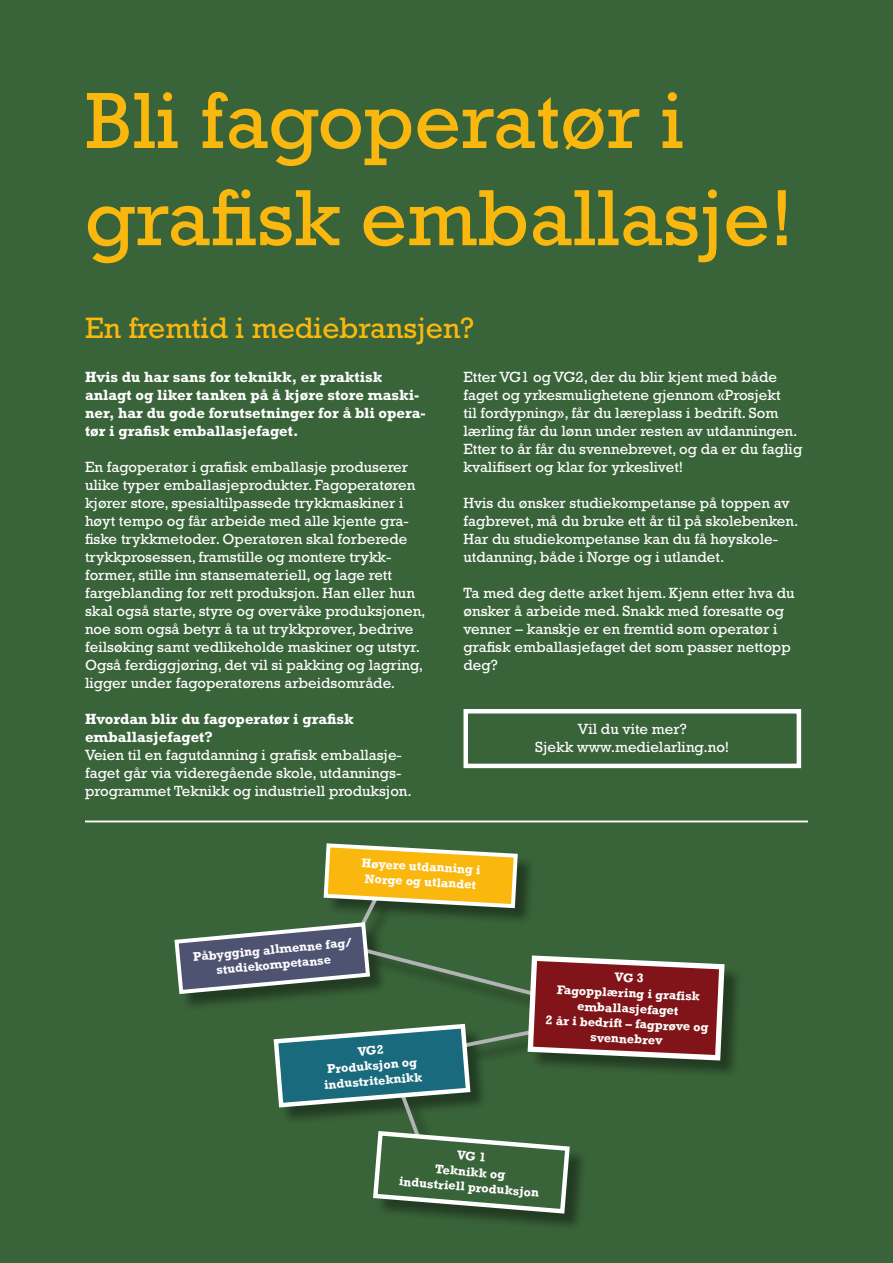
<style>
.page{position:relative;width:893px;height:1263px;background:#396339}
.page>*{position:absolute;margin:0;border:0;box-sizing:border-box;transform-origin:0 0}
.t1{font:81px/97.2px "Rockwell";color:#fab80f}
.t2{font:30px "Rockwell";color:#fab80f}
.t3{font:15px/18px "Rockwell";color:#fff}
.t4{font:700 15px/18px "Rockwell";color:#fff}
.t5{font:700 12.75px/15.3px "Rockwell";color:#fff;text-align:center}
</style>
<div class="page">
<svg style="left:346px;top:861px;width:288px;height:306px"></svg>
<svg style="left:323px;top:843px;width:197px;height:67px"></svg>
<svg style="left:174px;top:920px;width:198px;height:76px"></svg>
<svg style="left:371px;top:1128px;width:201px;height:88px"></svg>
<svg style="left:273px;top:1021px;width:200px;height:89px"></svg>
<svg style="left:525px;top:953px;width:202px;height:110px"></svg>
<hr style="left:85px;top:821px;width:723px;height:1px;background:#fff">
<div style="left:463px;top:709px;width:338px;height:59px;border:4px solid #fff"></div>
<h1 class="t1" style="left:85px;top:71px;width:710px">Bli fagoperatør i grafisk emballasje!</h1>
<h2 class="t2" style="left:85px;top:310px;width:391px">En fremtid i mediebransjen?</h2>
<p class="t4" style="left:85px;top:367px;width:342px">Hvis du har sans for teknikk, er praktisk anlagt og liker tanken på å kjøre store maski&shy;ner, har du gode forutsetninger for å bli opera&shy;tør i grafisk emballasjefaget.</p>
<p class="t3" style="left:85px;top:458px;width:342px">En fagoperatør i grafisk emballasje produserer ulike typer emballasjeprodukter. Fagoperatøren kjører store, spesialtilpassede trykkmaskiner i høyt tempo og får arbeide med alle kjente gra&shy;fiske trykkmetoder. Operatøren skal forberede trykkprosessen, framstille og montere trykk&shy;former, stille inn stansemateriell, og lage rett fargeblanding for rett produksjon. Han eller hun skal også starte, styre og overvåke produksjonen, noe som også betyr å ta ut trykkprøver, bedrive feilsøking samt vedlikeholde maskiner og utstyr.<br>Også ferdiggjøring, det vil si pakking og lagring, ligger under fagoperatørens arbeidsområde.</p>
<p class="t4" style="left:85px;top:709px;width:270px">Hvordan blir du fagoperatør i grafisk emballasjefaget?</p>
<p class="t3" style="left:85px;top:746px;width:328px">Veien til en fagutdanning i grafisk emballasje&shy;faget går via videregående skole, utdannings&shy;programmet Teknikk og industriell produksjon.</p>
<p class="t3" style="left:463px;top:368px;width:340px">Etter VG1 og VG2, der du blir kjent med både faget og yrkesmulighetene gjennom «Prosjekt<br>til fordypning», får du læreplass i bedrift. Som lærling får du lønn under resten av utdanningen.<br>Etter to år får du svennebrevet, og da er du faglig kvalifisert og klar for yrkeslivet!</p>
<p class="t3" style="left:463px;top:494px;width:336px">Hvis du ønsker studiekompetanse på toppen av fagbrevet, må du bruke ett år til på skolebenken.<br>Har du studiekompetanse kan du få høyskole&shy;utdanning, både i Norge og i utlandet.</p>
<p class="t3" style="left:463px;top:584px;width:333px">Ta med deg dette arket hjem. Kjenn etter hva du ønsker å arbeide med. Snakk med foresatte og venner – kanskje er en fremtid som operatør i grafisk emballasjefaget det som passer nettopp deg?</p>
<p class="t3" style="left:535px;top:719px;width:196px;text-align:center">Vil du vite mer?<br>Sjekk www.medielarling.no!</p>
<p class="t5" style="left:362px;top:855px;width:121px;text-align:left;rotate:3deg">Høyere utdanning i<br>Norge og utlandet</p>
<p class="t5" style="left:192px;top:948px;width:161px;rotate:-5deg">Påbygging allmenne fag/ studiekompetanse</p>
<p class="t5" style="left:321px;top:1047px;width:100px;rotate:-5deg">VG2<br>Produksjon og industriteknikk</p>
<p class="t5" style="left:549px;top:966px;width:164px;rotate:3deg">VG 3<br>Fagopplæring i grafisk emballasjefaget<br>2 år i bedrift – fagprøve og svennebrev</p>
<p class="t5" style="left:402px;top:1142px;width:142px;rotate:5deg">VG 1<br>Teknikk og<br>industriell produksjon</p>
</div>
